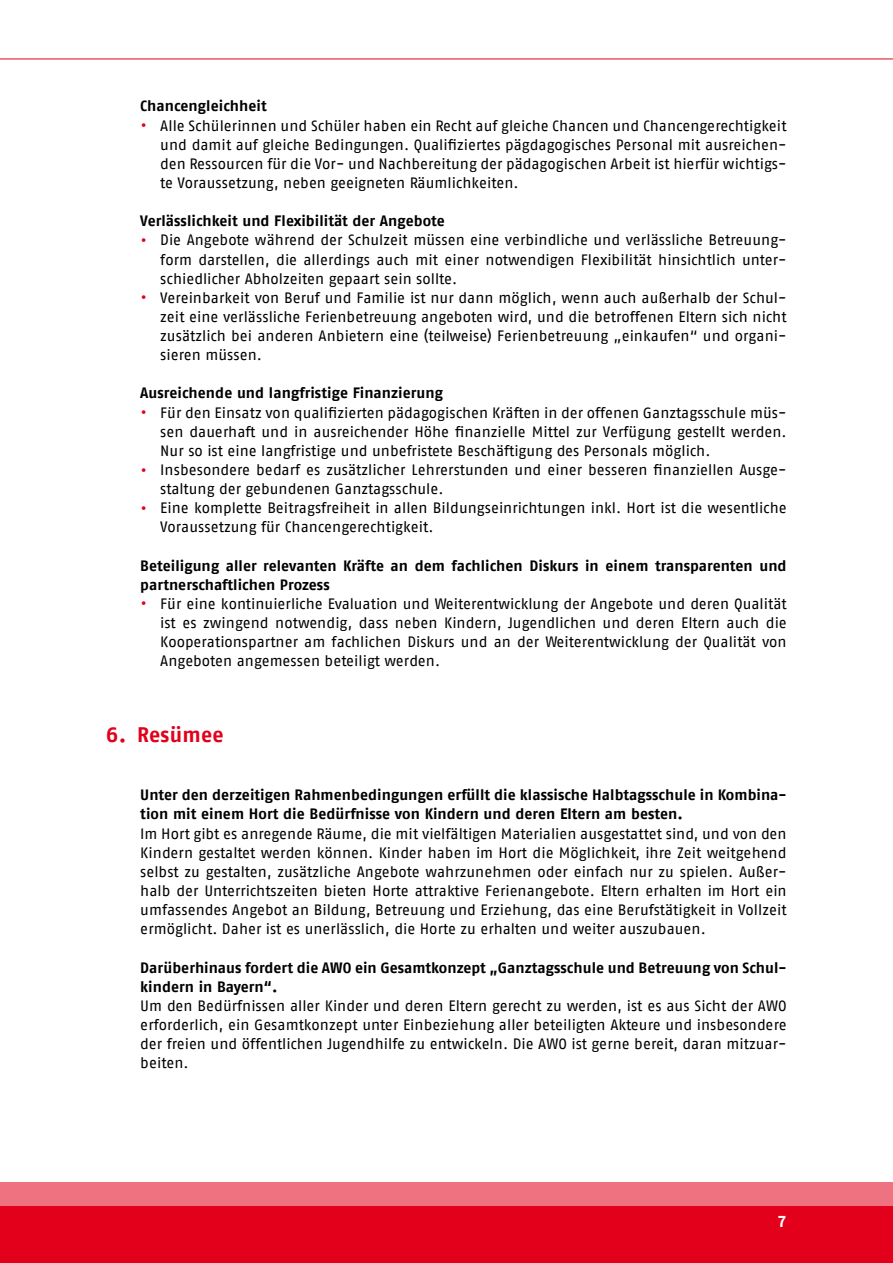
<style>
.page{position:relative;width:893px;height:1263px;background:#fff}
.page>*{position:absolute;margin:0;border:0;box-sizing:border-box;transform-origin:0 0}
.t1{font:700 21px "AWO Fago Office";letter-spacing:.01em;color:#e2001a}
.t2{font:700 15.75px "AWO Fago Office";color:#fff}
.t3{font:15px/19.2px "AWO Fago Office";letter-spacing:.005em;color:#000;text-align:justify}
.t4{font:700 15px/19.2px "AWO Fago Office";color:#000}
.s1{font-size:18px;color:#e2001a}
</style>
<div class="page">
<div style="left:0;top:1182px;width:893px;height:81px;background:#e2001a"></div>
<div style="left:0;top:1182px;width:893px;height:23px;background:#ee7280"></div>
<hr style="left:0;top:59px;width:893px;height:1px;background:#e2001a">
<p class="t4" style="left:140px;top:96px;width:128px">Chancengleichheit</p>
<p class="t3" style="left:160px;top:116px;width:628px;text-indent:-20px"><span class="s1">•</span> Alle Schülerinnen und Schüler haben ein Recht auf gleiche Chancen und Chancengerechtigkeit und damit auf gleiche Bedingungen. Qualifiziertes pägdagogisches Personal mit ausreichen&shy;den Ressourcen für die Vor- und Nachbereitung der pädagogischen Arbeit ist hierfür wichtigs&shy;te Voraussetzung, neben geeigneten Räumlichkeiten.</p>
<p class="t4" style="left:140px;top:211px;width:306px">Verlässlichkeit und Flexibilität der Angebote</p>
<p class="t3" style="left:160px;top:230px;width:628px;text-indent:-20px"><span class="s1">•</span> Die Angebote während der Schulzeit müssen eine verbindliche und verlässliche Betreuung&shy;form darstellen, die allerdings auch mit einer notwendigen Flexibilität hinsichtlich unter&shy;schiedlicher Abholzeiten gepaart sein sollte.</p>
<p class="t3" style="left:160px;top:288px;width:628px;text-indent:-20px"><span class="s1">•</span> Vereinbarkeit von Beruf und Familie ist nur dann möglich, wenn auch außerhalb der Schul&shy;zeit eine verlässliche Ferienbetreuung angeboten wird, und die betroffenen Eltern sich nicht zusätzlich bei anderen Anbietern eine (teilweise) Ferienbetreuung „einkaufen“ und organi&shy;sieren müssen.</p>
<p class="t4" style="left:140px;top:383px;width:304px">Ausreichende und langfristige Finanzierung</p>
<p class="t3" style="left:160px;top:403px;width:628px;text-indent:-20px"><span class="s1">•</span> Für den Einsatz von qualifizierten pädagogischen Kräften in der offenen Ganztagsschule müs&shy;sen dauerhaft und in ausreichender Höhe finanzielle Mittel zur Verfügung gestellt werden.<br>Nur so ist eine langfristige und unbefristete Beschäftigung des Personals möglich.</p>
<p class="t3" style="left:160px;top:460px;width:628px;text-indent:-20px"><span class="s1">•</span> Insbesondere bedarf es zusätzlicher Lehrerstunden und einer besseren finanziellen Ausge&shy;staltung der gebundenen Ganztagsschule.</p>
<p class="t3" style="left:160px;top:498px;width:628px;text-indent:-20px"><span class="s1">•</span> Eine komplette Beitragsfreiheit in allen Bildungseinrichtungen inkl. Hort ist die wesentliche<br>Voraussetzung für Chancengerechtigkeit.</p>
<p class="t4" style="left:140px;top:556px;width:648px">Beteiligung aller relevanten Kräfte an dem fachlichen Diskurs in einem transparenten und partnerschaftlichen Prozess</p>
<p class="t3" style="left:160px;top:594px;width:628px;text-indent:-20px"><span class="s1">•</span> Für eine kontinuierliche Evaluation und Weiterentwicklung der Angebote und deren Qualität ist es zwingend notwendig, dass neben Kindern, Jugendlichen und deren Eltern auch die Kooperationspartner am fachlichen Diskurs und an der Weiterentwicklung der Qualität von Angeboten angemessen beteiligt werden.</p>
<h1 class="t1" style="left:106px;top:722px;width:119px">6. Resümee</h1>
<p class="t4" style="left:140px;top:785px;width:648px">Unter den derzeitigen Rahmenbedingungen erfüllt die klassische Halbtagsschule in Kombina&shy;tion mit einem Hort die Bedürfnisse von Kindern und deren Eltern am besten.</p>
<p class="t3" style="left:140px;top:824px;width:648px">Im Hort gibt es anregende Räume, die mit vielfältigen Materialien ausgestattet sind, und von den Kindern gestaltet werden können. Kinder haben im Hort die Möglichkeit, ihre Zeit weitgehend selbst zu gestalten, zusätzliche Angebote wahrzunehmen oder einfach nur zu spielen. Außer&shy;halb der Unterrichtszeiten bieten Horte attraktive Ferienangebote. Eltern erhalten im Hort ein umfassendes Angebot an Bildung, Betreuung und Erziehung, das eine Berufstätigkeit in Vollzeit ermöglicht. Daher ist es unerlässlich, die Horte zu erhalten und weiter auszubauen.</p>
<p class="t4" style="left:140px;top:957px;width:648px">Darüberhinaus fordert die AWO ein Gesamtkonzept „Ganztagsschule und Betreuung von Schul&shy;kindern in Bayern“.</p>
<p class="t3" style="left:140px;top:996px;width:648px">Um den Bedürfnissen aller Kinder und deren Eltern gerecht zu werden, ist es aus Sicht der AWO erforderlich, ein Gesamtkonzept unter Einbeziehung aller beteiligten Akteure und insbesondere der freien und öffentlichen Jugendhilfe zu entwickeln. Die AWO ist gerne bereit, daran mitzuar&shy;beiten.</p>
<p class="t2" style="left:777px;top:1212px;width:11px">7</p>
</div>
